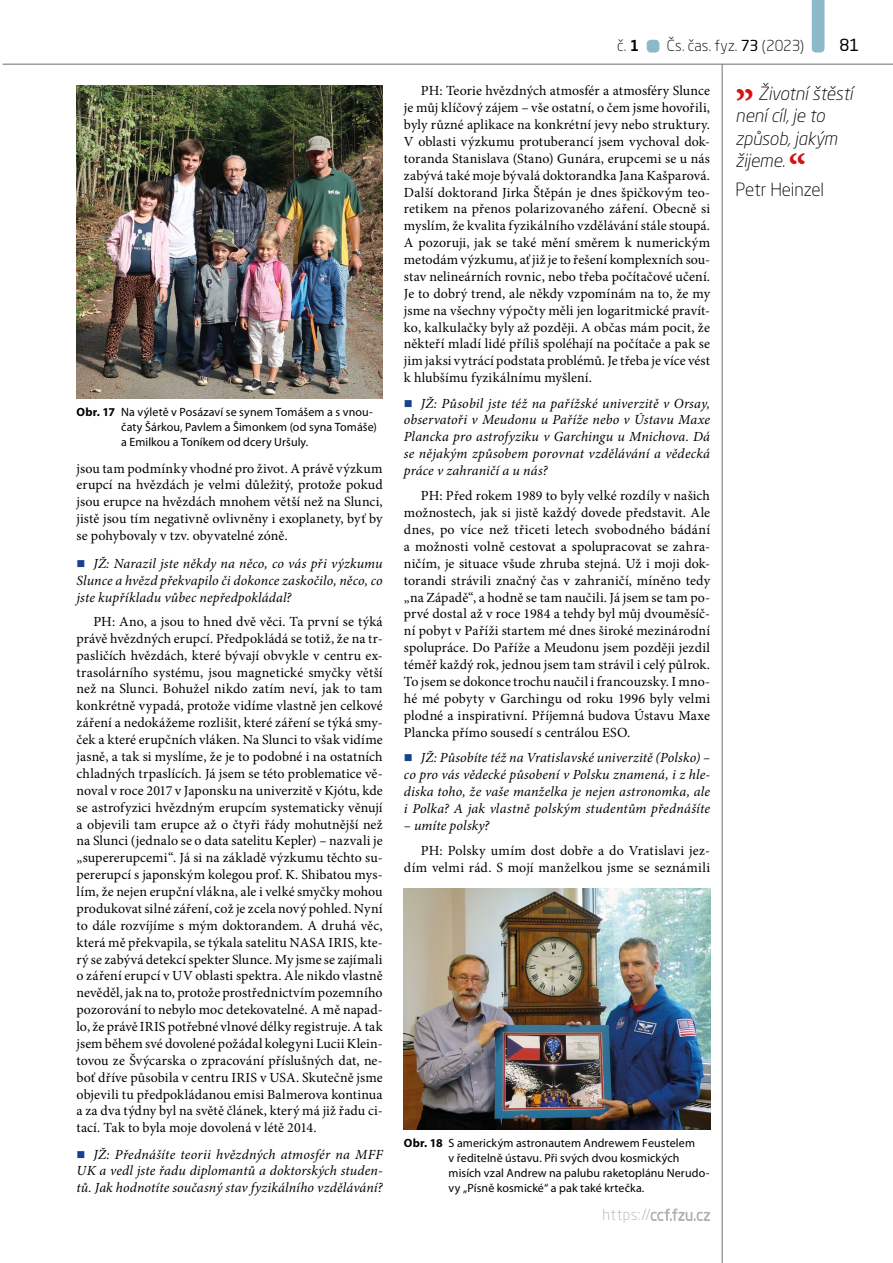
<style>
.page{position:relative;width:893px;height:1263px;background:#fff}
.page>*{position:absolute;margin:0;border:0;box-sizing:border-box;transform-origin:0 0}
.citát{font:italic 300 18px/22.5px "Neo Sans Pro";letter-spacing:-.01em;color:#000}
.citát-2{font:300 18px "Neo Sans Pro";letter-spacing:-.005em;color:#000}
.t1{font:16.5px "Neo Sans Pro";color:#000}
.t2{font:300 15px "Neo Sans Pro";letter-spacing:.005em;color:#000}
.normální{font:13.95px/17px "Minion Pro";letter-spacing:.01em;color:#000;text-align:justify}
.t3{font:italic 13.95px/16.8px "Minion Pro";letter-spacing:.01em;color:#000;text-align:justify}
.obr-popisek2{font:12px/15px "Myriad Pro";letter-spacing:.005em;color:#000}
.s1{font-weight:700}
.s2{font-weight:500}
.s3{font-weight:400}
.s4{font-family:"Minion Pro";font-weight:700;font-style:normal;font-size:39px;color:#d51317}
</style>
<div class="page">
<hr style="left:722px;top:65px;width:1px;height:1198px;background:#706f6f">
<hr style="left:3px;top:64px;width:890px;height:1px;background:#706f6f">
<svg style="left:651px;top:1208px;width:59px;height:13px"></svg>
<div style="left:647px;top:40px;width:12px;height:13px;background:#8cb9c7;border-radius:4px"></div>
<svg style="left:812px;top:0;width:12px;height:53px"></svg>
<img style="left:77px;top:85px;width:306px;height:313px">
<img style="left:404px;top:888px;width:306px;height:241px">
<p class="obr-popisek2" style="left:121px;top:405px;width:257px;text-indent:-45px"><span class="s1">Obr. 17</span> Na výletě v Posázaví se synem Tomášem a s vnou&shy;čaty Šárkou, Pavlem a Šimonkem (od syna Tomáše) a Emilkou a Toníkem od dcery Uršuly.</p>
<p class="normální" style="left:77px;top:460px;width:308px">jsou tam podmínky vhodné pro život. A právě výzkum erupcí na hvězdách je velmi důležitý, protože pokud jsou erupce na hvězdách mnohem větší než na Slunci, jistě jsou tím negativně ovlivněny i exoplanety, byť by se pohybovaly v tzv. obyvatelné zóně.</p>
<p class="t3" style="left:77px;top:555px;width:308px;text-indent:17px">JŽ: Narazil jste někdy na něco, co vás při výzkumu Slunce a hvězd překvapilo či dokonce zaskočilo, něco, co jste kupříkladu vůbec nepředpokládal?</p>
<p class="normální" style="left:77px;top:613px;width:308px;text-indent:17px">PH: Ano, a jsou to hned dvě věci. Ta první se týká právě hvězdných erupcí. Předpokládá se totiž, že na tr&shy;pasličích hvězdách, které bývají obvykle v centru ex&shy;trasolárního systému, jsou magnetické smyčky větší než na Slunci. Bohužel nikdo zatím neví, jak to tam konkrétně vypadá, protože vidíme vlastně jen celkové záření a nedokážeme rozlišit, které záření se týká smy&shy;ček a které erupčních vláken. Na Slunci to však vidíme jasně, a tak si myslíme, že je to podobné i na ostatních chladných trpaslících. Já jsem se této problematice vě&shy;noval v roce 2017 v Japonsku na univerzitě v Kjótu, kde se astrofyzici hvězdným erupcím systematicky věnují a objevili tam erupce až o čtyři řády mohutnější než na Slunci (jednalo se o data satelitu Kepler) – nazvali je „supererupcemi“. Já si na základě výzkumu těchto su&shy;pererupcí s japonským kolegou prof. K. Shibatou mys&shy;lím, že nejen erupční vlákna, ale i velké smyčky mohou produkovat silné záření, což je zcela nový pohled. Nyní to dále rozvíjíme s mým doktorandem. A druhá věc, která mě překvapila, se týkala satelitu NASA IRIS, kte&shy;rý se zabývá detekcí spekter Slunce. My jsme se zajímali o záření erupcí v UV oblasti spektra. Ale nikdo vlastně nevěděl, jak na to, protože prostřednictvím pozemního pozorování to nebylo moc detekovatelné. A mě napad&shy;lo, že právě IRIS potřebné vlnové délky registruje. A tak jsem během své dovolené požádal kolegyni Lucii Klein&shy;tovou ze Švýcarska o zpracování příslušných dat, ne&shy;boť dříve působila v centru IRIS v USA. Skutečně jsme objevili tu předpokládanou emisi Balmerova kontinua a za dva týdny byl na světě článek, který má již řadu ci&shy;tací. Tak to byla moje dovolená v létě 2014.</p>
<p class="t3" style="left:77px;top:1145px;width:308px;text-indent:17px">JŽ: Přednášíte teorii hvězdných atmosfér na MFF UK a vedl jste řadu diplomantů a doktorských studen&shy;tů. Jak hodnotíte současný stav fyzikálního vzdělávání?</p>
<p class="t2" style="left:617px;top:37px;width:23px">č. <span class="s2">1</span></p>
<p class="t2" style="left:667px;top:37px;width:139px">Čs. čas. fyz. <span class="s3">73</span> (2023)</p>
<p class="t1" style="left:839px;top:35px;width:21px">81</p>
<p class="citát" style="left:736px;top:82px;width:119px"><sup>„</sup> Životní štěstí není cíl, je to způsob, jakým žijeme. <span class="s4">“</span></p>
<p class="citát-2" style="left:736px;top:179px;width:90px">Petr Heinzel</p>
<p class="normální" style="left:404px;top:82px;width:308px;text-indent:17px">PH: Teorie hvězdných atmosfér a atmosféry Slunce je můj klíčový zájem – vše ostatní, o čem jsme hovořili, byly různé aplikace na konkrétní jevy nebo struktury.<br>V oblasti výzkumu protuberancí jsem vychoval dok&shy;toranda Stanislava (Stano) Gunára, erupcemi se u nás zabývá také moje bývalá doktorandka Jana Kašparová.<br>Další doktorand Jirka Štěpán je dnes špičkovým teo&shy;retikem na přenos polarizovaného záření. Obecně si myslím, že kvalita fyzikálního vzdělávání stále stoupá.<br>A pozoruji, jak se také mění směrem k numerickým metodám výzkumu, ať již je to řešení komplexních sou&shy;stav nelineárních rovnic, nebo třeba počítačové učení.<br>Je to dobrý trend, ale někdy vzpomínám na to, že my jsme na všechny výpočty měli jen logaritmické pravít&shy;ko, kalkulačky byly až později. A občas mám pocit, že někteří mladí lidé příliš spoléhají na počítače a pak se jim jaksi vytrácí podstata problémů. Je třeba je více vést k hlubšímu fyzikálnímu myšlení.</p>
<p class="t3" style="left:404px;top:395px;width:308px;text-indent:17px">JŽ: Působil jste též na pařížské univerzitě v Orsay, observatoři v Meudonu u Paříže nebo v Ústavu Maxe Plancka pro astrofyziku v Garchingu u Mnichova. Dá se nějakým způsobem porovnat vzdělávání a vědecká práce v zahraničí a u nás?</p>
<p class="normální" style="left:404px;top:487px;width:308px;text-indent:17px">PH: Před rokem 1989 to byly velké rozdíly v našich možnostech, jak si jistě každý dovede představit. Ale dnes, po více než třiceti letech svobodného bádání a možnosti volně cestovat a spolupracovat se zahra&shy;ničím, je situace všude zhruba stejná. Už i moji dok&shy;torandi strávili značný čas v zahraničí, míněno tedy „na Západě“, a hodně se tam naučili. Já jsem se tam po&shy;prvé dostal až v roce 1984 a tehdy byl můj dvouměsíč&shy;ní pobyt v Paříži startem mé dnes široké mezinárodní spolupráce. Do Paříže a Meudonu jsem později jezdil téměř každý rok, jednou jsem tam strávil i celý půlrok.<br>To jsem se dokonce trochu naučil i francouzsky. I mno&shy;hé mé pobyty v Garchingu od roku 1996 byly velmi plodné a inspirativní. Příjemná budova Ústavu Maxe Plancka přímo sousedí s centrálou ESO.</p>
<p class="t3" style="left:404px;top:749px;width:308px;text-indent:17px">JŽ: Působíte též na Vratislavské univerzitě (Polsko) – co pro vás vědecké působení v Polsku znamená, i z hle&shy;diska toho, že vaše manželka je nejen astronomka, ale i Polka? A jak vlastně polským studentům přednášíte</p>
<p class="t3" style="left:404px;top:817px;width:87px">– umíte polsky?</p>
<p class="normální" style="left:404px;top:842px;width:308px;text-align:right">PH: Polsky umím dost dobře a do Vratislavi jez&shy;dím velmi rád. S mojí manželkou jsme se seznámili</p>
<p class="obr-popisek2" style="left:449px;top:1136px;width:262px;text-indent:-45px"><span class="s1">Obr. 18</span> S americkým astronautem Andrewem Feustelem<br>v ředitelně ústavu. Při svých dvou kosmických misích vzal Andrew na palubu raketoplánu Nerudo&shy;vy „Písně kosmické“ a pak také krtečka.</p>
</div>
